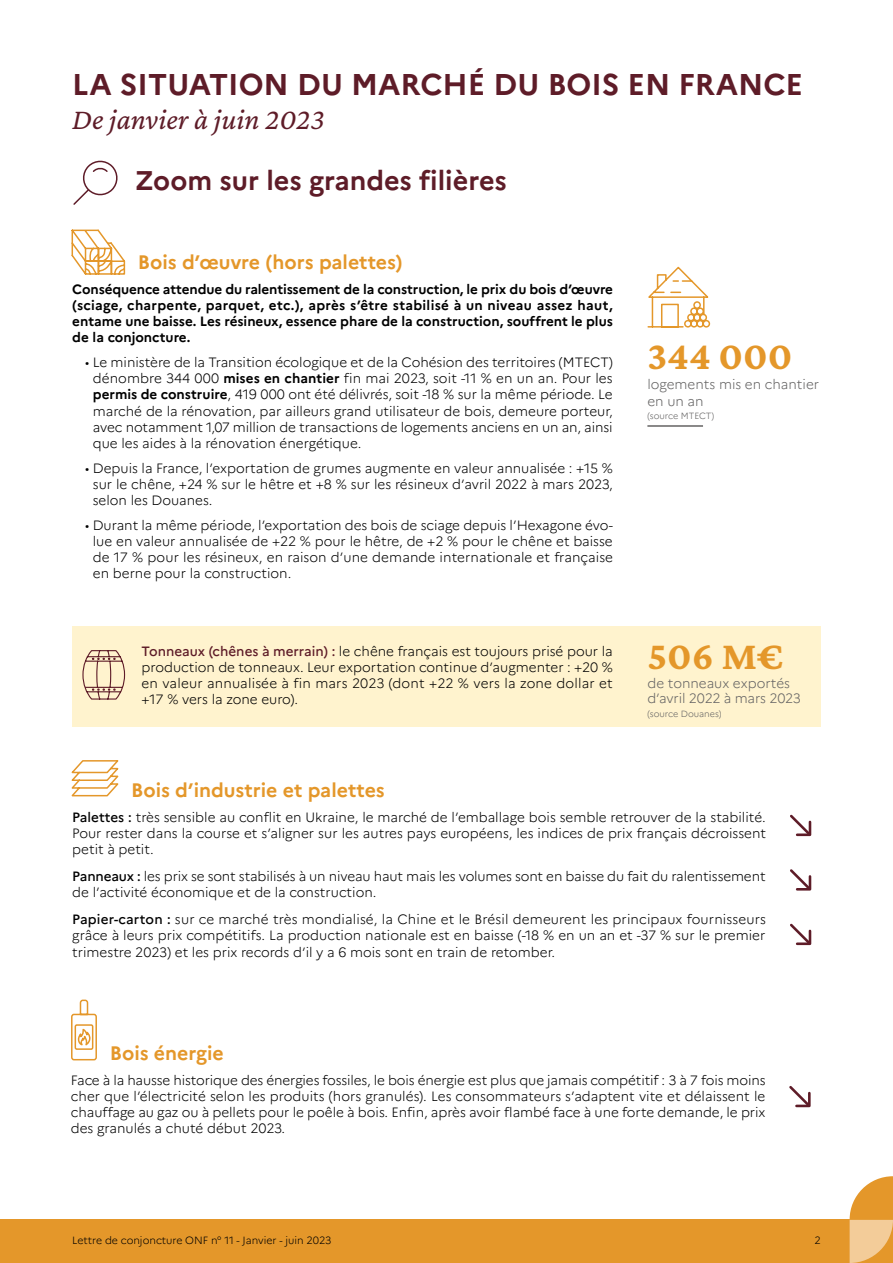
<style>
.page{position:relative;width:893px;height:1263px;background:#fff}
.page>*{position:absolute;margin:0;border:0;box-sizing:border-box;transform-origin:0 0}
.t1{font:700 40.5px "Crimson Pro";color:#e4972a}
.t2{font:700 30px "Marianne";color:#5e1c28}
.t3{font:italic 30px "Crimson Pro";color:#5e1c28}
.t4{font:700 27px "Marianne";color:#5e1c28}
.t5{font:700 19.5px "Marianne";color:#e4972a}
.t6{font:300 13.5px/16.2px "Marianne";color:#000;text-align:justify}
.t7{font:700 13.5px/16.2px "Marianne";color:#000;text-align:justify}
.t8{font:300 13.5px/16.5px "Marianne";color:#646363}
.t9{font:300 10.5px "Marianne";color:#000}
.t10{font:300 9px "Marianne";color:#646363}
.s1{font-weight:700}
.s2{font-weight:500;color:#5e1c28}
.s3{font-weight:500}
</style>
<div class="page">
<div style="left:0;top:1219px;width:893px;height:44px;background:#e4972a"></div>
<svg style="left:850px;top:1176px;width:43px;height:87px"></svg>
<div style="left:72px;top:626px;width:749px;height:101px;background:#fff3ce"></div>
<hr style="left:647px;top:425px;width:56px;height:2px;background:#646363">
<svg style="left:647px;top:266px;width:64px;height:62px"></svg>
<svg style="left:82px;top:650px;width:44px;height:50px"></svg>
<svg style="left:73px;top:160px;width:45px;height:45px"></svg>
<svg style="left:71px;top:229px;width:55px;height:46px"></svg>
<svg style="left:71px;top:760px;width:48px;height:37px"></svg>
<svg style="left:790px;top:869px;width:22px;height:22px"></svg>
<svg style="left:71px;top:999px;width:26px;height:62px"></svg>
<svg style="left:789px;top:1086px;width:22px;height:22px"></svg>
<svg style="left:790px;top:814px;width:22px;height:23px"></svg>
<svg style="left:790px;top:923px;width:22px;height:23px"></svg>
<h2 class="t2" style="left:72px;top:66px;width:732px">LA SITUATION DU MARCHÉ DU BOIS EN FRANCE</h2>
<h2 class="t3" style="left:72px;top:100px;width:254px">De janvier à juin 2023</h2>
<h3 class="t4" style="left:135px;top:164px;width:373px">Zoom sur les grandes filières</h3>
<h3 class="t5" style="left:138px;top:250px;width:266px">Bois d’œuvre (hors palettes)</h3>
<p class="t7" style="left:72px;top:281px;width:542px">Conséquence attendue du ralentissement de la construction, le prix du bois d’œuvre (sciage, charpente, parquet, etc.), après s’être stabilisé à un niveau assez haut, entame une baisse. Les résineux, essence phare de la construction, souffrent le plus de la conjoncture.</p>
<p class="t6" style="left:93px;top:354px;width:521px;text-indent:-8px">• Le ministère de la Transition écologique et de la Cohésion des territoires (MTECT) dénombre 344 000 <span class="s1">mises en chantier</span> fin mai 2023, soit -11 % en un an. Pour les <span class="s1">permis de construire</span>, 419 000 ont été délivrés, soit -18 % sur la même période. Le marché de la rénovation, par ailleurs grand utilisateur de bois, demeure porteur, avec notamment 1,07 million de transactions de logements anciens en un an, ainsi que les aides à la rénovation énergétique.</p>
<p class="t6" style="left:93px;top:460px;width:522px;text-indent:-8px">• Depuis la France, l’exportation de grumes augmente en valeur annualisée : +15 % sur le chêne, +24 % sur le hêtre et +8 % sur les résineux d’avril 2022 à mars 2023, selon les Douanes.</p>
<p class="t6" style="left:93px;top:517px;width:522px;text-indent:-8px">• Durant la même période, l’exportation des bois de sciage depuis l’Hexagone évo&shy;lue en valeur annualisée de +22 % pour le hêtre, de +2 % pour le chêne et baisse de 17 % pour les résineux, en raison d’une demande internationale et française en berne pour la construction.</p>
<p class="t6" style="left:142px;top:643px;width:473px"><span class="s2">Tonneaux (chênes à merrain) :</span> le chêne français est toujours prisé pour la production de tonneaux. Leur exportation continue d’augmenter : +20 % en valeur annualisée à fin mars 2023 (dont +22 % vers la zone dollar et +17 % vers la zone euro).</p>
<h1 class="t1" style="left:647px;top:330px;width:146px">344 000</h1>
<p class="t8" style="left:647px;top:376px;width:173px">logements mis en chantier en un an</p>
<p class="t10" style="left:647px;top:411px;width:68px">(source MTECT)</p>
<h1 class="t1" style="left:647px;top:630px;width:138px">506 M€</h1>
<p class="t8" style="left:647px;top:676px;width:155px;line-height:15px">de tonneaux exportés d’avril 2022 à mars 2023</p>
<p class="t10" style="left:647px;top:708px;width:76px">(source Douanes)</p>
<h3 class="t5" style="left:131px;top:778px;width:255px">Bois d’industrie et palettes</h3>
<p class="t6" style="left:72px;top:809px;width:695px"><span class="s3">Palettes :</span> très sensible au conflit en Ukraine, le marché de l’emballage bois semble retrouver de la stabilité.<br>Pour rester dans la course et s’aligner sur les autres pays européens, les indices de prix français décroissent petit à petit.</p>
<p class="t6" style="left:72px;top:868px;width:695px"><span class="s3">Panneaux :</span> les prix se sont stabilisés à un niveau haut mais les volumes sont en baisse du fait du ralentissement de l’activité économique et de la construction.</p>
<p class="t6" style="left:72px;top:911px;width:695px"><span class="s3">Papier-carton :</span> sur ce marché très mondialisé, la Chine et le Brésil demeurent les principaux fournisseurs grâce à leurs prix compétitifs. La production nationale est en baisse (-18 % en un an et -37 % sur le premier trimestre 2023) et les prix records d’il y a 6 mois sont en train de retomber.</p>
<h3 class="t5" style="left:110px;top:1041px;width:116px">Bois énergie</h3>
<p class="t6" style="left:71px;top:1072px;width:696px">Face à la hausse historique des énergies fossiles, le bois énergie est plus que jamais compétitif : 3 à 7 fois moins cher que l’électricité selon les produits (hors granulés). Les consommateurs s’adaptent vite et délaissent le chauffage au gaz ou à pellets pour le poêle à bois. Enfin, après avoir flambé face à une forte demande, le prix des granulés a chuté début 2023.</p>
<p class="t9" style="left:72px;top:1234px;width:261px">Lettre de conjoncture ONF n° 11 - Janvier - juin 2023</p>
<p class="t9" style="left:814px;top:1234px;width:8px">2</p>
</div>
